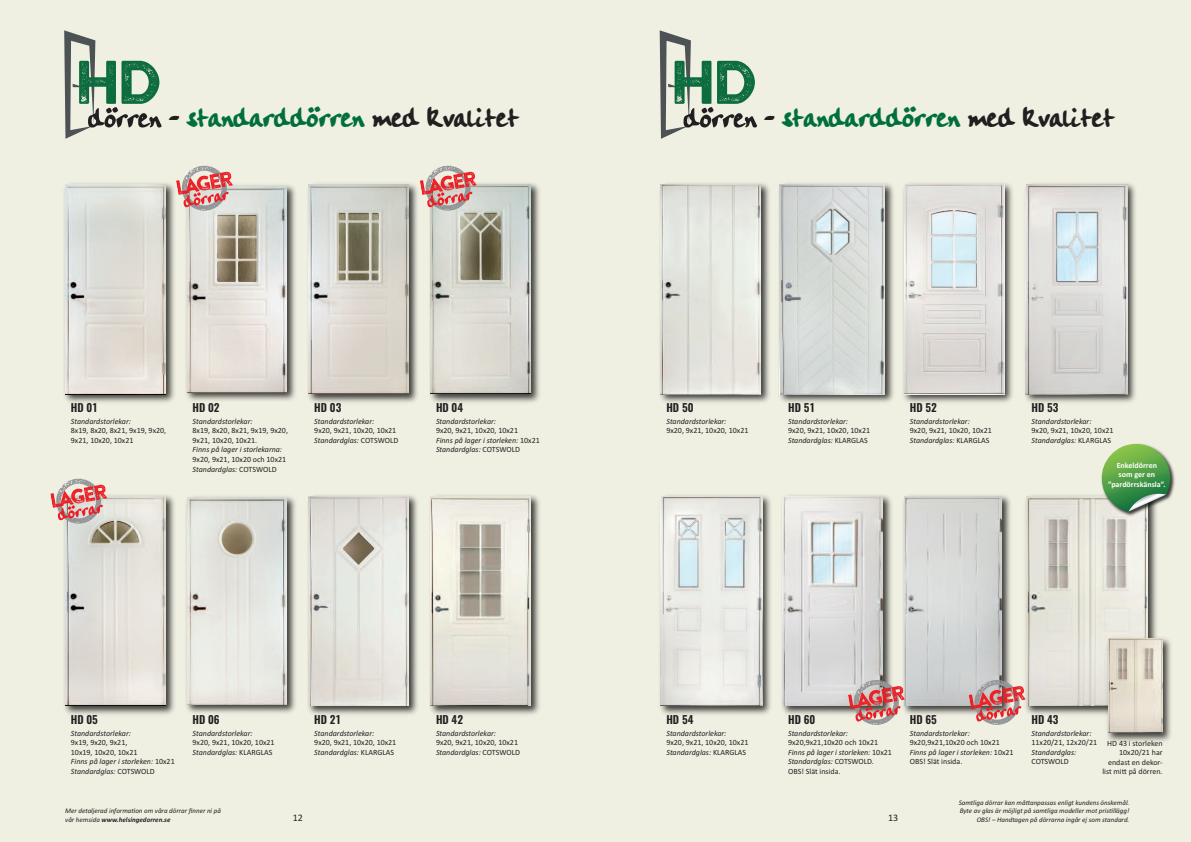
<style>
.page{position:relative;width:1191px;height:842px;background:#fff}
.page>*{position:absolute;margin:0;border:0;box-sizing:border-box;transform-origin:0 0}
.t1{font:35px "Handwriting Plain";color:#006f3c}
.t2{font:600 11px "Oswald";color:#231f20}
.t3{font:10px "Calibri";color:#231f20}
.t4{font:8px/9.6px "Calibri";color:#231f20}
.t5{font:italic 8px/9.6px "Calibri";color:#231f20}
.t6{font:700 8px/9.6px "Calibri";color:#fff;text-align:center}
.t7{font:italic 7px/8.4px "Calibri";color:#231f20}
.s1{color:#231f20}
.s2{font-style:italic}
.s3{font-style:normal}
.s4{font-weight:700}
</style>
<div class="page">
<div style="left:0;top:0;width:595px;height:842px;background:#efefe2"></div>
<img style="left:64px;top:183px;width:111px;height:220px">
<img style="left:65px;top:184px;width:100px;height:210px">
<img style="left:186px;top:185px;width:110px;height:216px">
<img style="left:187px;top:186px;width:100px;height:206px">
<img style="left:64px;top:495px;width:111px;height:220px">
<img style="left:65px;top:496px;width:100px;height:210px">
<img style="left:186px;top:496px;width:110px;height:217px">
<img style="left:187px;top:498px;width:100px;height:206px">
<img style="left:308px;top:495px;width:110px;height:220px">
<img style="left:309px;top:496px;width:99px;height:210px">
<img style="left:430px;top:495px;width:110px;height:220px">
<img style="left:430px;top:496px;width:100px;height:210px">
<img style="left:308px;top:183px;width:110px;height:220px">
<img style="left:309px;top:185px;width:99px;height:209px">
<img style="left:430px;top:183px;width:110px;height:220px">
<img style="left:430px;top:184px;width:100px;height:210px">
<svg style="left:64px;top:30px;width:98px;height:109px"></svg>
<svg style="left:176px;top:165px;width:57px;height:46px"></svg>
<svg style="left:50px;top:478px;width:57px;height:46px"></svg>
<svg style="left:420px;top:165px;width:56px;height:46px"></svg>
<div style="left:595px;top:0;width:596px;height:842px;background:#efefe2"></div>
<svg style="left:659px;top:30px;width:98px;height:109px"></svg>
<img style="left:660px;top:183px;width:110px;height:220px">
<img style="left:661px;top:184px;width:99px;height:210px">
<img style="left:779px;top:183px;width:115px;height:220px">
<img style="left:780px;top:184px;width:104px;height:210px">
<img style="left:660px;top:495px;width:111px;height:220px">
<img style="left:660px;top:496px;width:102px;height:210px">
<img style="left:782px;top:495px;width:110px;height:220px">
<img style="left:782px;top:496px;width:100px;height:210px">
<img style="left:903px;top:495px;width:108px;height:220px">
<img style="left:904px;top:496px;width:97px;height:210px">
<img style="left:1025px;top:495px;width:132px;height:220px">
<img style="left:1026px;top:496px;width:121px;height:210px">
<img style="left:903px;top:183px;width:110px;height:220px">
<img style="left:904px;top:184px;width:100px;height:210px">
<img style="left:1025px;top:183px;width:111px;height:220px">
<img style="left:1025px;top:184px;width:102px;height:210px">
<img style="left:1102px;top:630px;width:69px;height:112px">
<img style="left:1108px;top:638px;width:54px;height:94px">
<img style="left:1089px;top:443px;width:86px;height:87px">
<svg style="left:1101px;top:444px;width:69px;height:68px"></svg>
<svg style="left:848px;top:680px;width:56px;height:45px"></svg>
<svg style="left:968px;top:680px;width:57px;height:45px"></svg>
<h1 class="t1" style="left:168px;top:95px;width:352px"><span class="s1">-</span> standarddörren <span class="s1">med kvalitet</span></h1>
<h2 class="t2" style="left:71px;top:401px;width:29px">HD 01</h2>
<p class="t5" style="left:71px;top:416px;width:61px">Standardstorlekar:</p>
<p class="t4" style="left:71px;top:426px;width:97px">8x19, 8x20, 8x21, 9x19, 9x20,<br>9x21, 10x20, 10x21</p>
<h2 class="t2" style="left:193px;top:401px;width:29px">HD 02</h2>
<p class="t5" style="left:193px;top:416px;width:61px">Standardstorlekar:</p>
<p class="t4" style="left:193px;top:426px;width:97px">8x19, 8x20, 8x21, 9x19, 9x20,<br>9x21, 10x20, 10x21.</p>
<p class="t5" style="left:193px;top:445px;width:91px">Finns på lager i storlekarna:</p>
<p class="t4" style="left:193px;top:454px;width:95px">9x20, 9x21, 10x20 och 10x21<br><span class="s2">Standardglas:</span> COTSWOLD</p>
<h2 class="t2" style="left:314px;top:401px;width:28px">HD 03</h2>
<p class="t5" style="left:314px;top:416px;width:61px">Standardstorlekar:</p>
<p class="t4" style="left:314px;top:426px;width:85px">9x20, 9x21, 10x20, 10x21<br><span class="s2">Standardglas:</span> COTSWOLD</p>
<h2 class="t2" style="left:436px;top:401px;width:29px">HD 04</h2>
<p class="t5" style="left:436px;top:416px;width:61px">Standardstorlekar:</p>
<p class="t5" style="left:436px;top:426px;width:105px"><span class="s3">9x20, 9x21, 10x20, 10x21<br></span>Finns på lager i storleken: <span class="s3">10x21<br></span>Standardglas: <span class="s3">COTSWOLD</span></p>
<h2 class="t2" style="left:71px;top:713px;width:29px">HD 05</h2>
<p class="t5" style="left:71px;top:728px;width:61px">Standardstorlekar:</p>
<p class="t4" style="left:71px;top:737px;width:105px">9x19, 9x20, 9x21,<br>10x19, 10x20, 10x21<br><span class="s2">Finns på lager i storleken:</span> 10x21<br><span class="s2">Standardglas:</span> COTSWOLD</p>
<h2 class="t2" style="left:193px;top:713px;width:29px">HD 06</h2>
<p class="t5" style="left:193px;top:728px;width:61px">Standardstorlekar:</p>
<p class="t4" style="left:193px;top:737px;width:84px">9x20, 9x21, 10x20, 10x21<br><span class="s2">Standardglas:</span> KLARGLAS</p>
<p class="t7" style="left:65px;top:806px;width:157px">Mer detaljerad information om våra dörrar finner ni på vår hemsida <span class="s4">www.helsingedorren.se</span></p>
<h2 class="t2" style="left:314px;top:713px;width:28px">HD 21</h2>
<p class="t5" style="left:314px;top:728px;width:61px">Standardstorlekar:</p>
<p class="t4" style="left:314px;top:737px;width:84px">9x20, 9x21, 10x20, 10x21<br><span class="s2">Standardglas:</span> KLARGLAS</p>
<p class="t3" style="left:293px;top:812px;width:12px">12</p>
<h2 class="t2" style="left:436px;top:713px;width:29px">HD 42</h2>
<p class="t5" style="left:436px;top:728px;width:61px">Standardstorlekar:</p>
<p class="t4" style="left:436px;top:737px;width:85px">9x20, 9x21, 10x20, 10x21<br><span class="s2">Standardglas:</span> COTSWOLD</p>
<h1 class="t1" style="left:764px;top:95px;width:352px"><span class="s1">-</span> standarddörren <span class="s1">med kvalitet</span></h1>
<h2 class="t2" style="left:666px;top:401px;width:29px">HD 50</h2>
<p class="t5" style="left:666px;top:416px;width:61px">Standardstorlekar:</p>
<p class="t4" style="left:666px;top:426px;width:84px">9x20, 9x21, 10x20, 10x21</p>
<h2 class="t2" style="left:788px;top:401px;width:28px">HD 51</h2>
<p class="t5" style="left:788px;top:416px;width:61px">Standardstorlekar:</p>
<p class="t4" style="left:788px;top:426px;width:84px">9x20, 9x21, 10x20, 10x21<br><span class="s2">Standardglas:</span> KLARGLAS</p>
<h2 class="t2" style="left:909px;top:401px;width:28px">HD 52</h2>
<p class="t5" style="left:909px;top:416px;width:61px">Standardstorlekar:</p>
<p class="t4" style="left:909px;top:426px;width:84px">9x20, 9x21, 10x20, 10x21<br><span class="s2">Standardglas:</span> KLARGLAS</p>
<h2 class="t2" style="left:1031px;top:401px;width:28px">HD 53</h2>
<p class="t5" style="left:1031px;top:416px;width:61px">Standardstorlekar:</p>
<p class="t4" style="left:1031px;top:426px;width:84px">9x20, 9x21, 10x20, 10x21<br><span class="s2">Standardglas:</span> KLARGLAS</p>
<p class="t6" style="left:1108px;top:460px;width:59px">Enkeldörren<br>som ger en ”pardörrskänsla”.</p>
<h2 class="t2" style="left:666px;top:713px;width:29px">HD 54</h2>
<p class="t5" style="left:666px;top:728px;width:61px">Standardstorlekar:</p>
<p class="t4" style="left:666px;top:737px;width:84px">9x20, 9x21, 10x20, 10x21<br><span class="s2">Standardglas:</span> KLARGLAS</p>
<h2 class="t2" style="left:788px;top:713px;width:29px">HD 60</h2>
<p class="t5" style="left:788px;top:728px;width:61px">Standardstorlekar:</p>
<p class="t4" style="left:788px;top:737px;width:105px">9x20,9x21,10x20 och 10x21<br><span class="s2">Finns på lager i storleken:</span> 10x21<br><span class="s2">Standardglas:</span> COTSWOLD.<br>OBS! Slät insida.</p>
<p class="t3" style="left:888px;top:812px;width:12px">13</p>
<h2 class="t2" style="left:909px;top:713px;width:29px">HD 65</h2>
<p class="t5" style="left:909px;top:728px;width:61px">Standardstorlekar:</p>
<p class="t4" style="left:909px;top:737px;width:105px">9x20,9x21,10x20 och 10x21<br><span class="s2">Finns på lager i storleken:</span> 10x21<br>OBS! Slät insida.</p>
<h2 class="t2" style="left:1031px;top:713px;width:28px">HD 43</h2>
<p class="t5" style="left:1031px;top:728px;width:61px">Standardstorlekar:</p>
<p class="t4" style="left:1031px;top:737px;width:67px">11x20/21, 12x20/21</p>
<p class="t5" style="left:1031px;top:747px;width:46px">Standardglas:</p>
<p class="t4" style="left:1031px;top:757px;width:39px">COTSWOLD</p>
<p class="t4" style="left:1102px;top:738px;width:62px;text-align:right">HD 43 i storleken<br>10x20/21 har endast en dekor&shy;list mitt på dörren.</p>
<p class="t7" style="left:958px;top:798px;width:172px;text-align:right">Samtliga dörrar kan måttanpassas enligt kundens önskemål.<br>Byte av glas är möjligt på samtliga modeller mot pristillägg!<br>OBS! – Handtagen på dörrarna ingår ej som standard.</p>
</div>
